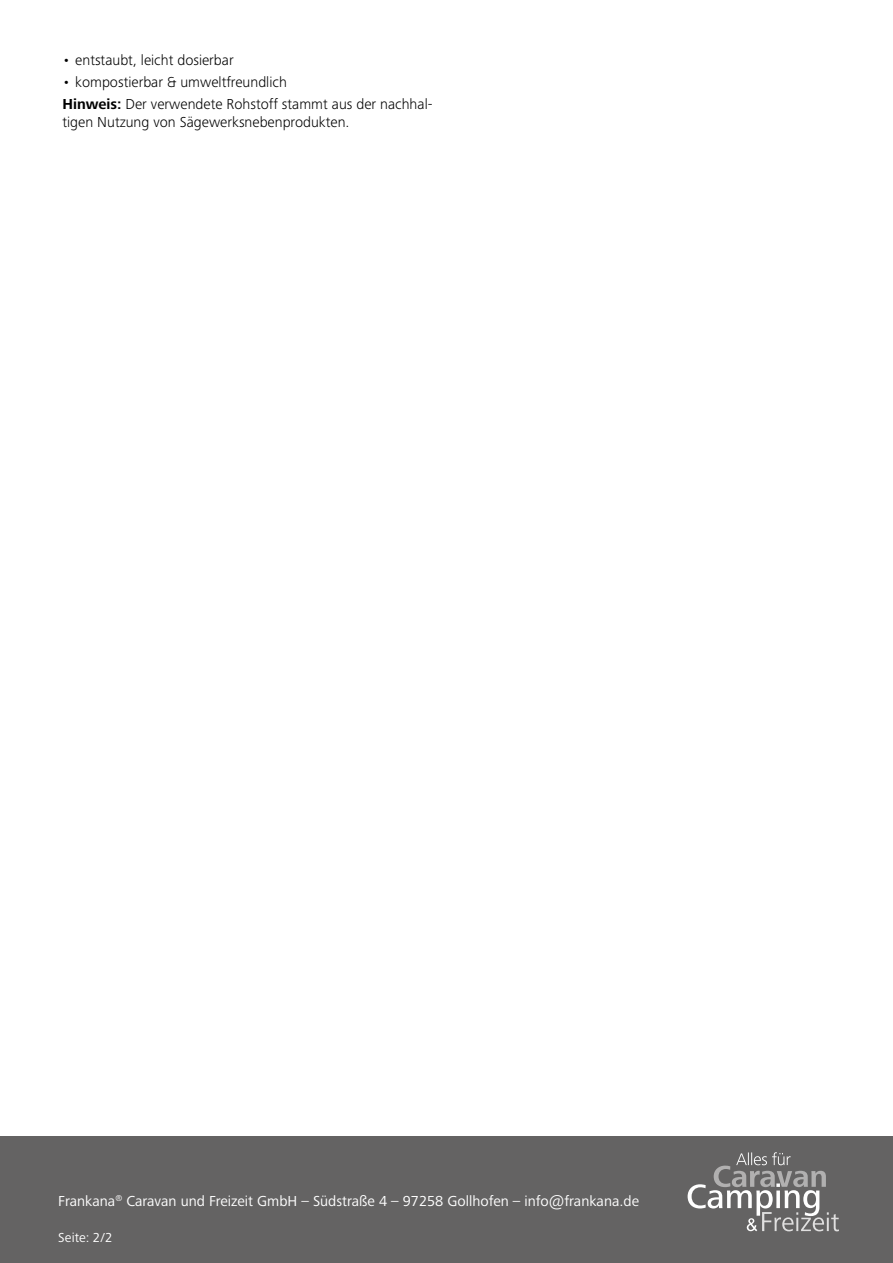
<style>
.page{position:relative;width:893px;height:1263px;background:#fff}
.page>*{position:absolute;margin:0;border:0;box-sizing:border-box;transform-origin:0 0}
.t1{font:300 15px/22.2px "Frutiger Next Pro";color:#000}
.t2{font:15px "Frutiger Next Pro";color:#fff}
.t3{font:13.5px "Frutiger Next Pro";letter-spacing:.01em;color:#fff}
.s1{font-weight:700}
</style>
<div class="page">
<div style="left:0;top:1136px;width:893px;height:127px;background:#646363"></div>
<svg style="left:688px;top:1152px;width:151px;height:79px"></svg>
<p class="t1" style="left:63px;top:49px;width:173px">• entstaubt, leicht dosierbar</p>
<p class="t1" style="left:63px;top:71px;width:372px">• kompostierbar &amp; umweltfreundlich<br><span class="s1">Hinweis:</span> Der verwendete Rohstoff stammt aus der nachhal-</p>
<p class="t1" style="left:63px;top:111px;width:289px">tigen Nutzung von Sägewerksnebenprodukten.</p>
<p class="t2" style="left:58px;top:1192px;width:582px">Frankana<sup>®</sup> Caravan und Freizeit GmbH – Südstraße 4 – 97258 Gollhofen – info@frankana.de</p>
<p class="t3" style="left:58px;top:1230px;width:56px">Seite: 2/2</p>
</div>
